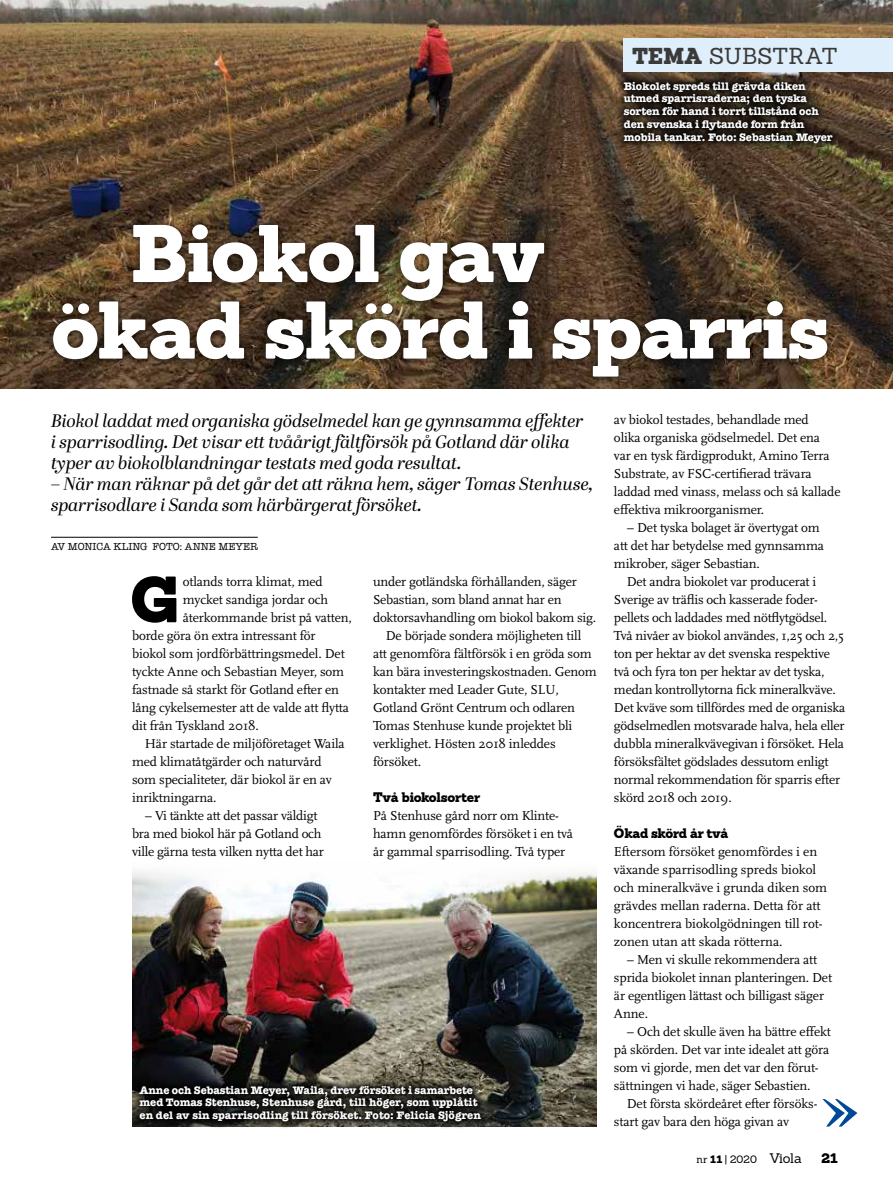
<style>
.page{position:relative;width:893px;height:1200px;background:#fff}
.page>*{position:absolute;margin:0;border:0;box-sizing:border-box;transform-origin:0 0}
.t1{font:900 79.5px/76.5px "Sanchez";letter-spacing:-.02em;color:#fff;scale:1.05 1}
.t2{font:900 63.6px "Sanchez";color:#000}
.t3{font:22.5px "Sanchez";color:#3a3a39}
.t4{font:italic 18px/21px "Abril Display";color:#000}
.t5{font:13.5px/18px "Scala";letter-spacing:-.01em;color:#000}
.t6{font:900 13.5px "Sanchez";letter-spacing:-.015em;color:#000}
.t7{font:700 11.25px/12.8px "American Typewriter";letter-spacing:-.01em;color:#fff}
.t8{font:10.5px "American Typewriter";color:#000}
.t9{font:10.5px "Sanchez";letter-spacing:.01em;color:#000}
.s1{font-weight:900}
.s2{font-size:13.5px}
</style>
<div class="page">
<img style="left:132px;top:871px;width:465px;height:255px">
<img style="left:0;top:0;width:893px;height:388px">
<svg style="left:132px;top:1077px;width:357px;height:51px;background:#24231e"></svg>
<div style="left:45px;top:217px;width:790px;height:168px;background:#000;opacity:.75"></div>
<hr style="left:51px;top:537px;width:207px;height:1px;background:#000">
<div style="left:624px;top:38px;width:269px;height:34px;background:#dfeefb"></div>
<svg style="left:822px;top:1099px;width:35px;height:27px"></svg>
<svg style="left:616px;top:73px;width:224px;height:78px;background:#2b2218"></svg>
<h3 class="t3" style="left:632px;top:41px;width:207px"><span class="s1">TEMA</span> SUBSTRAT</h3>
<p class="t7" style="left:624px;top:79px;width:210px">Biokolet spreds till grävda diken utmed sparrisraderna; den tyska sorten för hand i torrt tillstånd och den svenska i flytande form från mobila tankar. Foto: Sebastian Meyer</p>
<h1 class="t1" style="left:51px;top:215px;width:743px;text-indent:80px">Biokol gav<br>ökad skörd i sparris</h1>
<h3 class="t4" style="left:51px;top:411px;width:534px">Biokol laddat med organiska gödselmedel kan ge gynnsamma effekter i sparrisodling. Det visar ett tvåårigt fältförsök på Gotland där olika typer av biokolblandningar testats med goda resultat.</h3>
<h3 class="t4" style="left:51px;top:474px;width:544px">– När man räknar på det går det att räkna hem, säger Tomas Stenhuse, sparrisodlare i Sanda som härbärgerat försöket.</h3>
<p class="t8" style="left:51px;top:538px;width:208px">AV MONICA KLING FOTO: ANNE MEYER</p>
<h2 class="t2" style="left:130px;top:553px;width:49px">G</h2>
<p class="t5" style="left:183px;top:573px;width:142px">otlands torra klimat, med</p>
<p class="t5" style="left:614px;top:411px;width:228px">av biokol testades, behandlade med<br>olika organiska gödselmedel. Det ena<br>var en tysk färdigprodukt, Amino Terra Substrate, av FSC-certifierad trävara laddad med vinass, melass och så kallade effektiva mikroorganismer.</p>
<p class="t5" style="left:614px;top:518px;width:212px;text-indent:13px">– Det tyska bolaget är övertygat om att det har betydelse med gynnsamma mikrober, säger Sebastian.</p>
<p class="t5" style="left:614px;top:572px;width:233px;text-indent:13px">Det andra biokolet var producerat i Sverige av träflis och kasserade foder&shy;pellets och laddades med nötflytgödsel.<br>Två nivåer av biokol användes, 1,25 och 2,5 ton per hektar av det svenska respektive två och fyra ton per hektar av det tyska, medan kontrollytorna fick mineralkväve.<br>Det kväve som tillfördes med de organiska gödselmedlen motsvarade halva, hela eller dubbla mineralkvävegivan i försöket. Hela försöksfältet gödslades dessutom enligt normal rekommendation för sparris efter skörd 2018 och 2019.</p>
<p class="t6" style="left:614px;top:823px;width:116px">Ökad skörd år två</p>
<p class="t5" style="left:614px;top:842px;width:215px">Eftersom försöket genomfördes i en växande sparrisodling spreds biokol och mineralkväve i grunda diken som grävdes mellan raderna. Detta för att koncentrera biokolgödningen till rot&shy;zonen utan att skada rötterna.</p>
<p class="t5" style="left:614px;top:950px;width:220px;text-indent:13px">– Men vi skulle rekommendera att sprida biokolet innan planteringen. Det är egentligen lättast och billigast säger<br>Anne.</p>
<p class="t5" style="left:614px;top:1022px;width:218px;text-indent:13px">– Och det skulle även ha bättre effekt på skörden. Det var inte idealet att göra som vi gjorde, men det var den förut&shy;sättningen vi hade, säger Sebastien.</p>
<p class="t5" style="left:614px;top:1094px;width:204px;text-indent:13px">Det första skördeåret efter försöks&shy;start gav bara den höga givan av</p>
<p class="t5" style="left:373px;top:573px;width:205px">under gotländska förhållanden, säger</p>
<p class="t5" style="left:373px;top:591px;width:190px">Sebastian, som bland annat har en</p>
<p class="t5" style="left:373px;top:609px;width:225px">doktorsavhandling om biokol bakom sig.</p>
<p class="t5" style="left:386px;top:627px;width:197px">De började sondera möjligheten till</p>
<p class="t5" style="left:373px;top:645px;width:220px">att genomföra fältförsök i en gröda som</p>
<p class="t5" style="left:373px;top:663px;width:225px">kan bära investeringskostnaden. Genom</p>
<p class="t5" style="left:373px;top:681px;width:187px">kontakter med Leader Gute, SLU,</p>
<p class="t5" style="left:373px;top:699px;width:204px">Gotland Grönt Centrum och odlaren</p>
<p class="t5" style="left:373px;top:717px;width:201px">Tomas Stenhuse kunde projektet bli</p>
<p class="t5" style="left:373px;top:735px;width:184px">verklighet. Hösten 2018 inleddes</p>
<p class="t5" style="left:373px;top:753px;width:50px">försöket.</p>
<p class="t6" style="left:373px;top:787px;width:109px">Två biokolsorter</p>
<p class="t5" style="left:373px;top:807px;width:202px">På Stenhuse gård norr om Klinte&shy;hamn genomfördes försöket i en två år gammal sparrisodling. Två typer</p>
<p class="t5" style="left:183px;top:591px;width:147px">mycket sandiga jordar och</p>
<p class="t5" style="left:183px;top:609px;width:171px">återkommande brist på vatten,</p>
<p class="t5" style="left:132px;top:627px;width:185px">borde göra ön extra intressant för</p>
<p class="t5" style="left:132px;top:645px;width:214px">biokol som jordförbättringsmedel. Det</p>
<p class="t5" style="left:132px;top:663px;width:214px">tyckte Anne och Sebastian Meyer, som</p>
<p class="t5" style="left:132px;top:681px;width:208px">fastnade så starkt för Gotland efter en</p>
<p class="t5" style="left:132px;top:699px;width:218px">lång cykelsemester att de valde att flytta</p>
<p class="t5" style="left:132px;top:717px;width:128px">dit från Tyskland 2018.</p>
<p class="t5" style="left:145px;top:735px;width:201px">Här startade de miljöföretaget Waila</p>
<p class="t5" style="left:132px;top:753px;width:191px">med klimatåtgärder och naturvård</p>
<p class="t5" style="left:132px;top:771px;width:201px">som specialiteter, där biokol är en av</p>
<p class="t5" style="left:132px;top:789px;width:86px">inriktningarna.</p>
<p class="t5" style="left:132px;top:807px;width:193px;text-align:center">– Vi tänkte att det passar väldigt bra med biokol här på Gotland och ville gärna testa vilken nytta det har</p>
<p class="t7" style="left:140px;top:1082px;width:343px">Anne och Sebastian Meyer, Waila, drev försöket i samarbete med Tomas Stenhuse, Stenhuse gård, till höger, som upplåtit en del av sin sparrisodling till försöket. Foto: Felicia Sjögren</p>
<p class="t9" style="left:697px;top:1151px;width:107px">nr <span class="s1">11</span> | 2020 <span class="s2">Viola</span></p>
<p class="t6" style="left:822px;top:1147px;width:18px">21</p>
</div>
